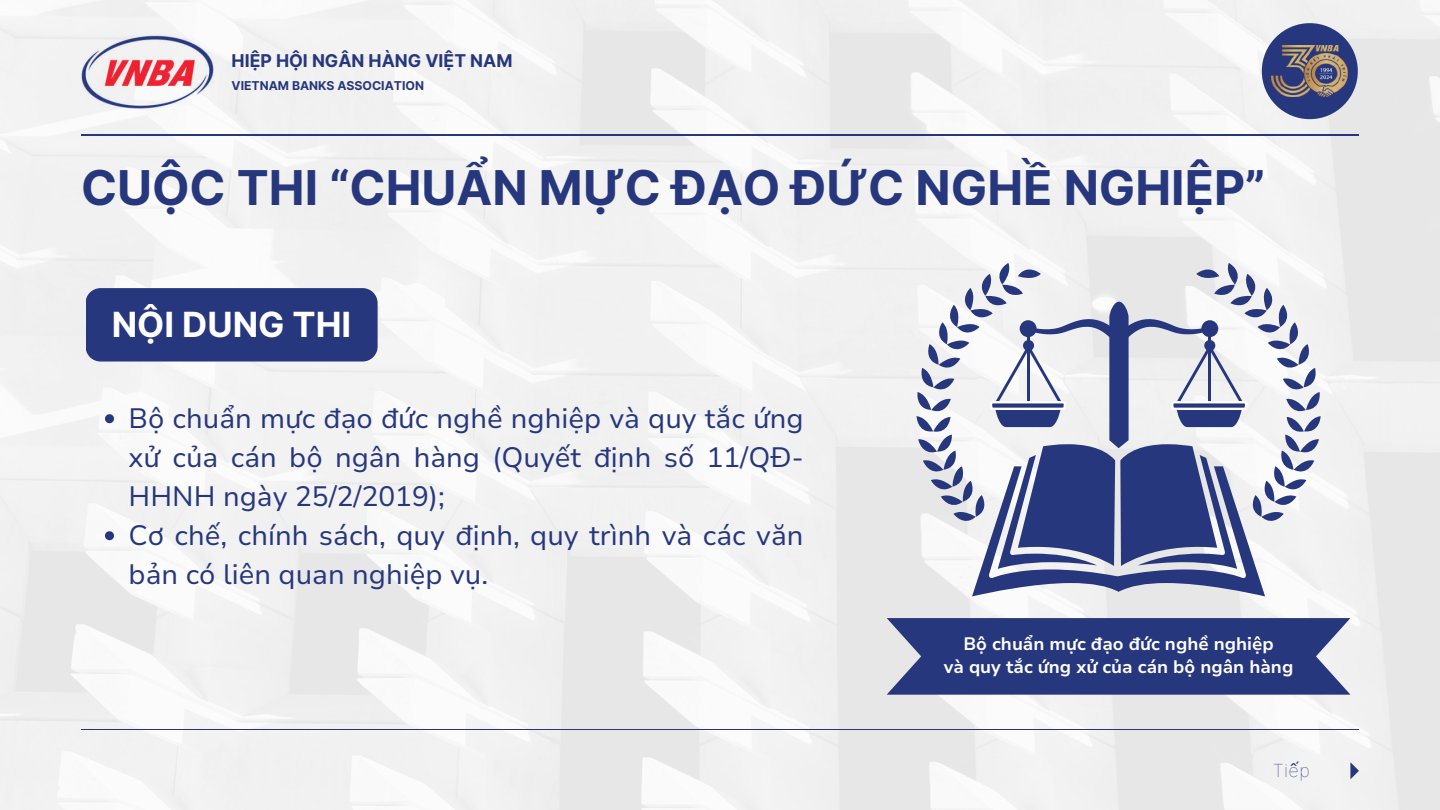
<style>
.page{position:relative;width:1440px;height:810px;background:#fff}
.page>*{position:absolute;margin:0;border:0;box-sizing:border-box;transform-origin:0 0}
.t1{font:700 48px "Inter";color:#27377d}
.t2{font:700 34.7px "Inter";color:#fff}
.t3{font:28px/39px "Nunito Sans 10 pt";color:#27377d}
.t4{font:700 18px/22.8px "Nunito Sans 10 pt";color:#fff;text-align:center}
.t5{font:18px "Inter Thin BETA";color:#27377d}
.t6{font:700 17.6px "Inter";color:#27377d}
.t7{font:700 12.2px "Inter";color:#27377d}
</style>
<div class="page">
<img style="left:0;top:0;width:1440px;height:810px">
<svg style="left:81px;top:729px;width:1278px;height:1px"></svg>
<svg style="left:1350px;top:762px;width:9px;height:17px"></svg>
<svg style="left:81px;top:135px;width:1278px;height:1px"></svg>
<img style="left:81px;top:34px;width:133px;height:75px">
<div style="left:1262px;top:23px;width:96px;height:96px;background:#27377d;border-radius:50%"></div>
<img style="left:1272px;top:45px;width:76px;height:52px">
<div style="left:86px;top:288px;width:291px;height:74px;background:#27377d"></div>
<svg style="left:915px;top:263px;width:407px;height:333px"></svg>
<svg style="left:887px;top:618px;width:463px;height:77px;background:#364485"></svg>
<svg style="left:105px;top:414px;width:9px;height:9px"></svg>
<svg style="left:105px;top:531px;width:9px;height:9px"></svg>
<p class="t6" style="left:232px;top:50px;width:283px">HIỆP HỘI NGÂN HÀNG VIỆT NAM</p>
<p class="t7" style="left:232px;top:78px;width:194px">VIETNAM BANKS ASSOCIATION</p>
<h1 class="t1" style="left:81px;top:159px;width:1186px">CUỘC THI “CHUẨN MỰC ĐẠO ĐỨC NGHỀ NGHIỆP”</h1>
<p class="t2" style="left:112px;top:304px;width:241px">NỘI DUNG THI</p>
<p class="t3" style="left:129px;top:399px;width:676px">Bộ chuẩn mực đạo đức nghề nghiệp và quy tắc ứng xử của cán bộ ngân hàng (Quyết định số 11/QĐ-HHNH ngày 25/2/2019);<br>Cơ chế, chính sách, quy định, quy trình và các văn bản có liên quan nghiệp vụ.</p>
<p class="t4" style="left:944px;top:633px;width:351px">Bộ chuẩn mực đạo đức nghề nghiệp<br>và quy tắc ứng xử của cán bộ ngân hàng</p>
<p class="t5" style="left:1273px;top:760px;width:38px">Tiếp</p>
</div>
